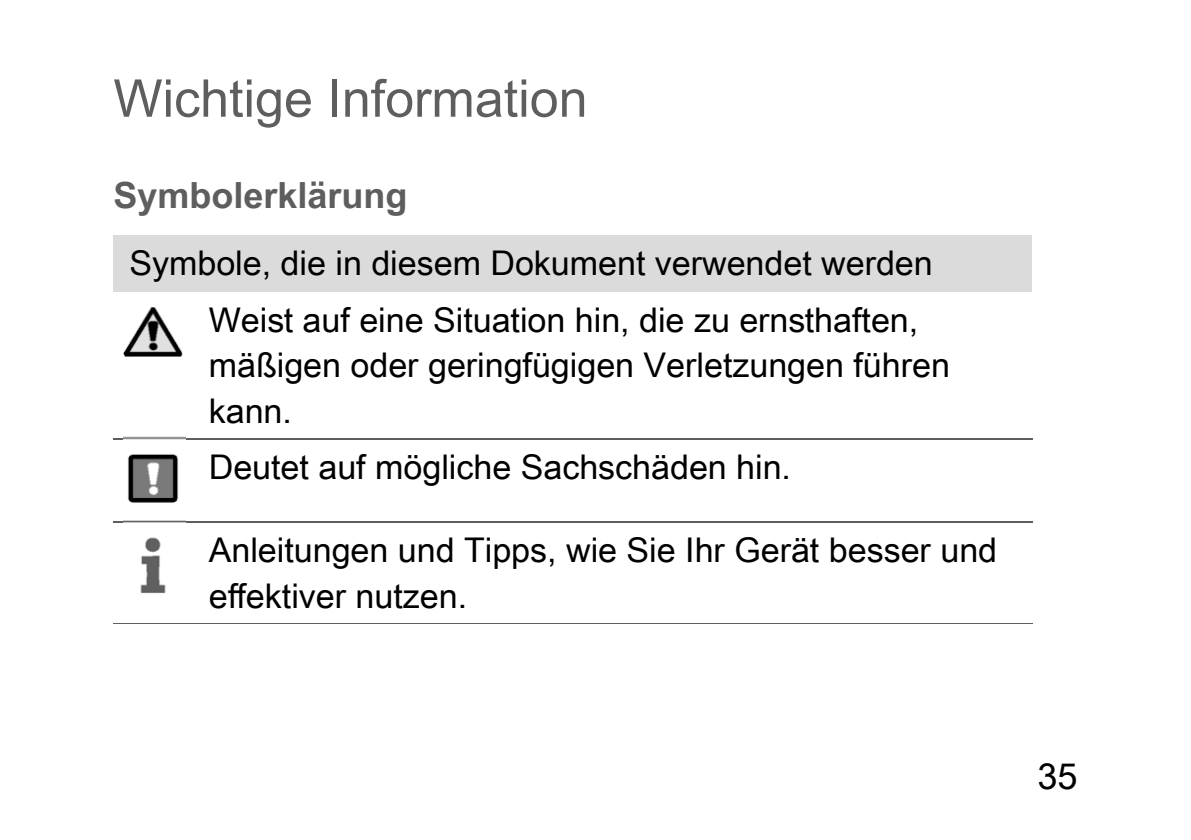
<style>
.page{position:relative;width:1191px;height:840px;background:#fff}
.page>*{position:absolute;margin:0;border:0;box-sizing:border-box;transform-origin:0 0}
.t1{font:52px "Arial Unicode MS";color:#5e5e5e}
.t2{font:700 36px "Arial Unicode MS";color:#5e5e5e}
.t3{font:36px "Arial Unicode MS";color:#000}
.t4{font:34px/45.2px "Arial Unicode MS";color:#000}
</style>
<div class="page">
<div style="left:113px;top:235px;width:919px;height:56px;background:#dbdbdb"></div>
<hr style="left:113px;top:438px;width:80px;height:1px;background:#5e5e5e">
<hr style="left:193px;top:438px;width:839px;height:1px;background:#5e5e5e">
<hr style="left:113px;top:521px;width:80px;height:1px;background:#5e5e5e">
<hr style="left:113px;top:622px;width:80px;height:1px;background:#5e5e5e">
<hr style="left:193px;top:521px;width:839px;height:1px;background:#5e5e5e">
<hr style="left:193px;top:622px;width:839px;height:1px;background:#5e5e5e">
<img style="left:124px;top:307px;width:61px;height:287px">
<h1 class="t1" style="left:113px;top:61px;width:475px">Wichtige Information</h1>
<p class="t2" style="left:113px;top:168px;width:296px">Symbolerklärung</p>
<p class="t4" style="left:209px;top:234px;width:725px;line-height:56.4px;text-indent:-79px">Symbole, die in diesem Dokument verwendet werden<br>Weist auf eine Situation hin, die zu ernsthaften,</p>
<p class="t4" style="left:209px;top:341px;width:742px">mäßigen oder geringfügigen Verletzungen führen kann.</p>
<p class="t4" style="left:209px;top:443px;width:584px">Deutet auf mögliche Sachschäden hin.</p>
<p class="t4" style="left:209px;top:526px;width:790px">Anleitungen und Tipps, wie Sie Ihr Gerät besser und effektiver nutzen.</p>
<p class="t3" style="left:1037px;top:749px;width:42px">35</p>
</div>
